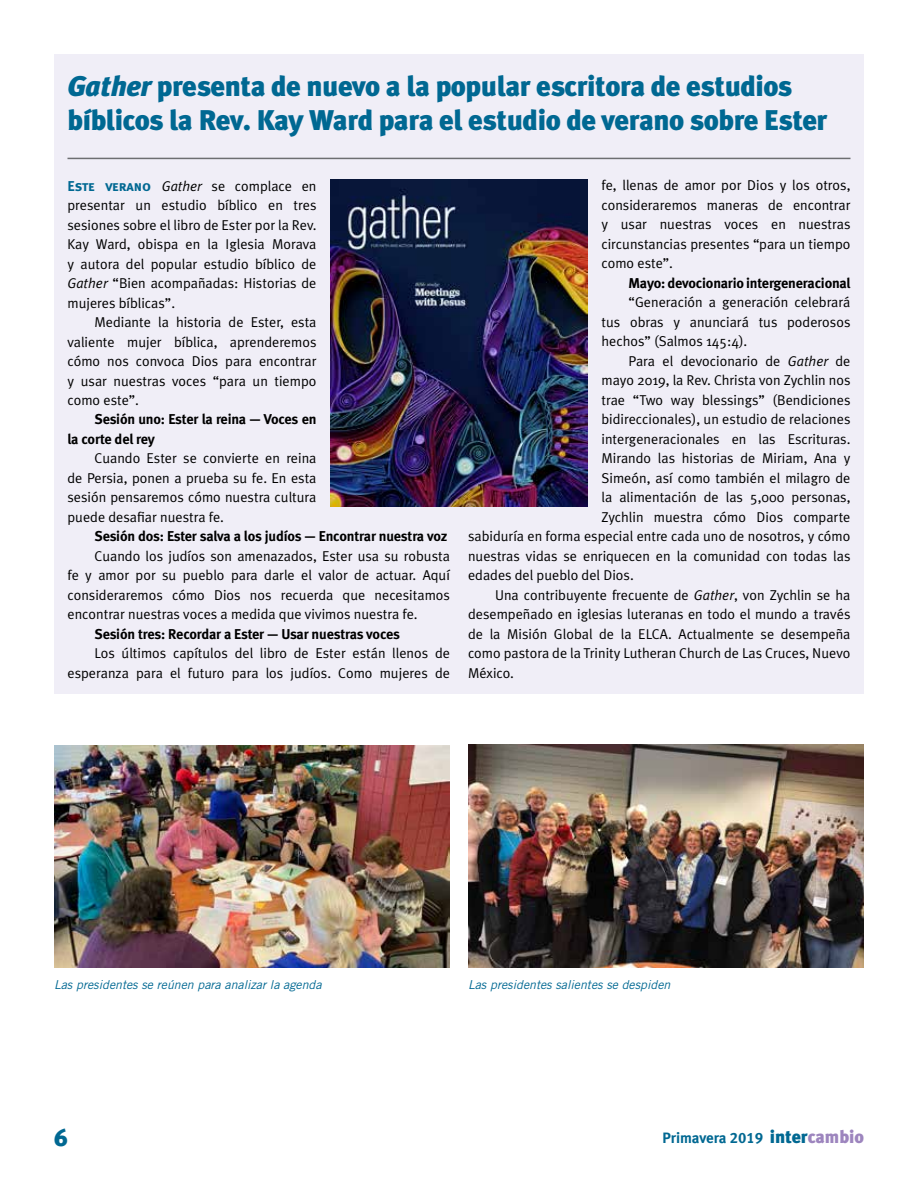
<style>
.page{position:relative;width:918px;height:1188px;background:#fff}
.page>*{position:absolute;margin:0;border:0;box-sizing:border-box;transform-origin:0 0}
.t1{font:900 28.5px/34.2px "Meta Plus";letter-spacing:-.015em;color:#006892}
.t2{font:900 24px "Meta Plus";color:#006892}
.t3{font:15px "Meta Bold LF";letter-spacing:-.005em;color:#006892}
.t4{font:14.25px/19.5px "Meta Plus Normal";color:#000;text-align:justify}
.t5{font:14.25px/19.5px "Meta Bold LF";letter-spacing:-.015em;color:#000}
.t6{font:italic 12.3px "Trade Gothic";color:#006892}
.s1{font-style:italic}
.s2{font-family:"Meta Bold LF Caps";color:#006892}
.s3{font-family:"Meta Plus";font-weight:900;font-size:18px}
.s4{font-family:"Meta Plus";font-weight:900;font-size:18px;color:#9d85be}
</style>
<div class="page">
<div style="left:54px;top:54px;width:810px;height:125px;background:#f0eef7"></div>
<hr style="left:68px;top:158px;width:782px;height:1px;background:#6d6e71">
<div style="left:54px;top:166px;width:810px;height:527px;background:#f0eef7"></div>
<img style="left:330px;top:179px;width:258px;height:328px">
<img style="left:54px;top:745px;width:396px;height:223px">
<img style="left:468px;top:744px;width:396px;height:224px">
<h1 class="t1" style="left:68px;top:69px;width:761px"><span class="s1">Gather</span> presenta de nuevo a la popular escritora de estudios bíblicos la Rev. Kay Ward para el estudio de verano sobre Ester</h1>
<p class="t4" style="left:68px;top:176px;width:251px"><span class="s2">Este verano</span> <span class="s1">Gather</span> se complace en presentar un estudio bíblico en tres sesiones sobre el libro de Ester por la Rev.<br>Kay Ward, obispa en la Iglesia Morava y autora del popular estudio bíblico de <span class="s1">Gather</span> “Bien acompañadas: Historias de mujeres bíblicas”.</p>
<p class="t4" style="left:68px;top:312px;width:251px;text-indent:27px">Mediante la historia de Ester, esta valiente mujer bíblica, aprenderemos cómo nos convoca Dios para encontrar y usar nuestras voces “para un tiempo como este”.</p>
<p class="t5" style="left:68px;top:410px;width:251px;text-indent:27px">Sesión uno: Ester la reina — Voces en la corte del rey</p>
<p class="t4" style="left:68px;top:449px;width:251px;text-indent:27px">Cuando Ester se convierte en reina de Persia, ponen a prueba su fe. En esta sesión pensaremos cómo nuestra cultura puede desafiar nuestra fe.</p>
<p class="t5" style="left:95px;top:527px;width:354px">Sesión dos: Ester salva a los judíos — Encontrar nuestra voz</p>
<p class="t4" style="left:68px;top:546px;width:384px;text-indent:27px">Cuando los judíos son amenazados, Ester usa su robusta fe y amor por su pueblo para darle el valor de actuar. Aquí consideraremos cómo Dios nos recuerda que necesitamos encontrar nuestras voces a medida que vivimos nuestra fe.</p>
<p class="t5" style="left:95px;top:624px;width:307px">Sesión tres: Recordar a Ester — Usar nuestras voces</p>
<p class="t4" style="left:68px;top:644px;width:384px;text-align:right">Los últimos capítulos del libro de Ester están llenos de esperanza para el futuro para los judíos. Como mujeres de</p>
<p class="t4" style="left:602px;top:176px;width:251px">fe, llenas de amor por Dios y los otros, consideraremos maneras de encontrar y usar nuestras voces en nuestras circunstancias presentes “para un tiempo como este”.</p>
<p class="t5" style="left:629px;top:273px;width:224px">Mayo: devocionario intergeneracional</p>
<p class="t4" style="left:602px;top:293px;width:251px;text-indent:27px">“Generación a generación celebrará tus obras y anunciará tus poderosos hechos” (Salmos 145:4).</p>
<p class="t4" style="left:629px;top:351px;width:224px">Para el devocionario de <span class="s1">Gather</span> de</p>
<p class="t4" style="left:602px;top:370px;width:251px">mayo 2019, la Rev. Christa von Zychlin nos</p>
<p class="t4" style="left:602px;top:390px;width:251px">trae “Two way blessings” (Bendiciones</p>
<p class="t4" style="left:602px;top:409px;width:251px">bidireccionales), un estudio de relaciones</p>
<p class="t4" style="left:602px;top:429px;width:251px">intergeneracionales en las Escrituras.</p>
<p class="t4" style="left:602px;top:448px;width:251px">Mirando las historias de Miriam, Ana y</p>
<p class="t4" style="left:602px;top:468px;width:251px">Simeón, así como también el milagro de</p>
<p class="t4" style="left:602px;top:487px;width:251px">la alimentación de las 5,000 personas,</p>
<p class="t4" style="left:602px;top:507px;width:251px">Zychlin muestra cómo Dios comparte</p>
<p class="t4" style="left:468px;top:526px;width:384px">sabiduría en forma especial entre cada uno de nosotros, y cómo</p>
<p class="t4" style="left:468px;top:546px;width:384px">nuestras vidas se enriquecen en la comunidad con todas las</p>
<p class="t4" style="left:468px;top:565px;width:167px">edades del pueblo del Dios.</p>
<p class="t4" style="left:495px;top:585px;width:357px">Una contribuyente frecuente de <span class="s1">Gather</span>, von Zychlin se ha</p>
<p class="t4" style="left:468px;top:604px;width:384px">desempeñado en iglesias luteranas en todo el mundo a través</p>
<p class="t4" style="left:468px;top:624px;width:384px">de la Misión Global de la ELCA. Actualmente se desempeña</p>
<p class="t4" style="left:468px;top:643px;width:384px">como pastora de la Trinity Lutheran Church de Las Cruces, Nuevo</p>
<p class="t4" style="left:468px;top:663px;width:48px">México.</p>
<p class="t6" style="left:54px;top:977px;width:269px">Las presidentes se reúnen para analizar la agenda</p>
<p class="t6" style="left:468px;top:977px;width:204px">Las presidentes salientes se despiden</p>
<h2 class="t2" style="left:54px;top:1123px;width:15px">6</h2>
<p class="t3" style="left:662px;top:1129px;width:203px">Primavera 2019 <span class="s3">inter</span><span class="s4">cambio</span></p>
</div>
